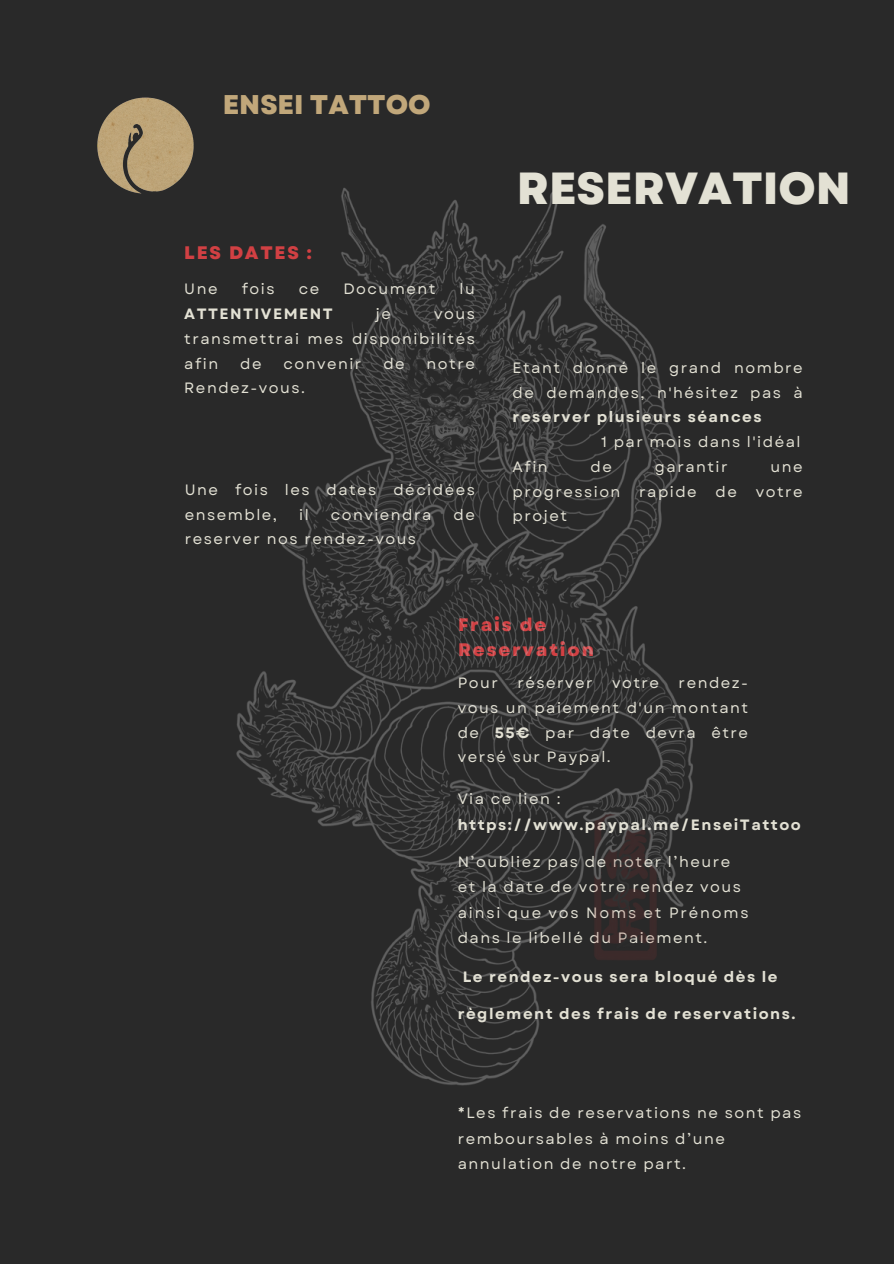
<style>
.page{position:relative;width:894px;height:1264px;background:#fff}
.page>*{position:absolute;margin:0;border:0;box-sizing:border-box;transform-origin:0 0}
.t1{font:800 44.85px "Garet";color:#e3e1d4}
.t2{font:800 27px "Garet";color:#c1a77a}
.t3{font:800 18.15px/24.8px "Garet";letter-spacing:.1em;color:#d14043}
.t4{font:15px/24.8px "Garet";letter-spacing:.1em;color:#e3e1d4}
.t5{font:700 15px "Garet";letter-spacing:.1em;color:#e3e1d4}
.s1{font-weight:700}
</style>
<div class="page">
<div style="left:0;top:0;width:893px;height:1263px;background:#292929"></div>
<img style="left:236px;top:188px;width:457px;height:898px">
<img style="left:97px;top:97px;width:97px;height:97px">
<h2 class="t2" style="left:223px;top:85px;width:209px">ENSEI TATTOO</h2>
<p class="t3" style="left:184px;top:241px;width:129px">LES DATES :</p>
<p class="t4" style="left:184px;top:277px;width:35px">Une</p>
<p class="t4" style="left:242px;top:277px;width:34px">fois</p>
<p class="t4" style="left:298px;top:277px;width:22px">ce</p>
<p class="t4" style="left:343px;top:277px;width:94px">Document</p>
<p class="t4" style="left:459px;top:277px;width:17px">lu</p>
<p class="t5" style="left:184px;top:303px;width:150px">ATTENTIVEMENT</p>
<p class="t4" style="left:376px;top:301px;width:17px">je</p>
<p class="t4" style="left:184px;top:301px;width:292px;text-align:justify;text-indent:250px">vous transmettrai mes disponibilités afin</p>
<p class="t4" style="left:240px;top:351px;width:23px">de</p>
<p class="t4" style="left:283px;top:351px;width:79px">convenir</p>
<p class="t4" style="left:383px;top:351px;width:23px">de</p>
<p class="t4" style="left:426px;top:351px;width:50px">notre</p>
<p class="t4" style="left:184px;top:376px;width:122px">Rendez-vous.</p>
<p class="t4" style="left:185px;top:477px;width:291px">Une fois les dates décidées ensemble,</p>
<p class="t4" style="left:299px;top:502px;width:11px">il</p>
<p class="t4" style="left:331px;top:502px;width:102px">conviendra</p>
<p class="t4" style="left:453px;top:502px;width:23px">de</p>
<p class="t4" style="left:185px;top:526px;width:233px">reserver nos rendez-vous</p>
<h1 class="t1" style="left:516px;top:156px;width:335px">RESERVATION</h1>
<p class="t4" style="left:512px;top:355px;width:291px">Etant donné le grand nombre de demandes, n'hésitez pas à</p>
<p class="t5" style="left:512px;top:406px;width:250px">reserver plusieurs séances</p>
<p class="t4" style="left:601px;top:429px;width:201px">1 par mois dans l'idéal</p>
<p class="t4" style="left:512px;top:454px;width:37px">Afin</p>
<p class="t4" style="left:590px;top:454px;width:23px">de</p>
<p class="t4" style="left:654px;top:454px;width:74px">garantir</p>
<p class="t4" style="left:770px;top:454px;width:34px">une</p>
<p class="t4" style="left:512px;top:479px;width:109px">progression</p>
<p class="t4" style="left:639px;top:479px;width:59px">rapide</p>
<p class="t4" style="left:715px;top:479px;width:23px">de</p>
<p class="t4" style="left:755px;top:479px;width:48px">votre</p>
<p class="t4" style="left:512px;top:504px;width:56px">projet</p>
<p class="t3" style="left:458px;top:612px;width:137px">Frais de<br>Reservation</p>
<p class="t4" style="left:457px;top:670px;width:42px">Pour</p>
<p class="t4" style="left:517px;top:670px;width:77px">réserver</p>
<p class="t4" style="left:612px;top:670px;width:48px">votre</p>
<p class="t4" style="left:457px;top:670px;width:292px;text-align:justify;text-indent:221px">rendez&shy;vous un paiement d'un montant de <span class="s1">55€</span> par date devra être versé sur Paypal.</p>
<p class="t4" style="left:457px;top:786px;width:104px">Via ce lien :</p>
<p class="t5" style="left:457px;top:814px;width:344px">https://www.paypal.me/EnseiTattoo</p>
<p class="t4" style="left:457px;top:849px;width:292px;line-height:25.2px">N’oubliez pas de noter l’heure et la date de votre rendez vous ainsi que vos Noms et Prénoms dans le libellé du Paiement.</p>
<p class="t5" style="left:462px;top:966px;width:316px">Le rendez-vous sera bloqué dès le</p>
<p class="t5" style="left:457px;top:1003px;width:339px">règlement des frais de reservations.</p>
<p class="t4" style="left:457px;top:1100px;width:345px;line-height:25.3px">*Les frais de reservations ne sont pas remboursables à moins d’une annulation de notre part.</p>
</div>
